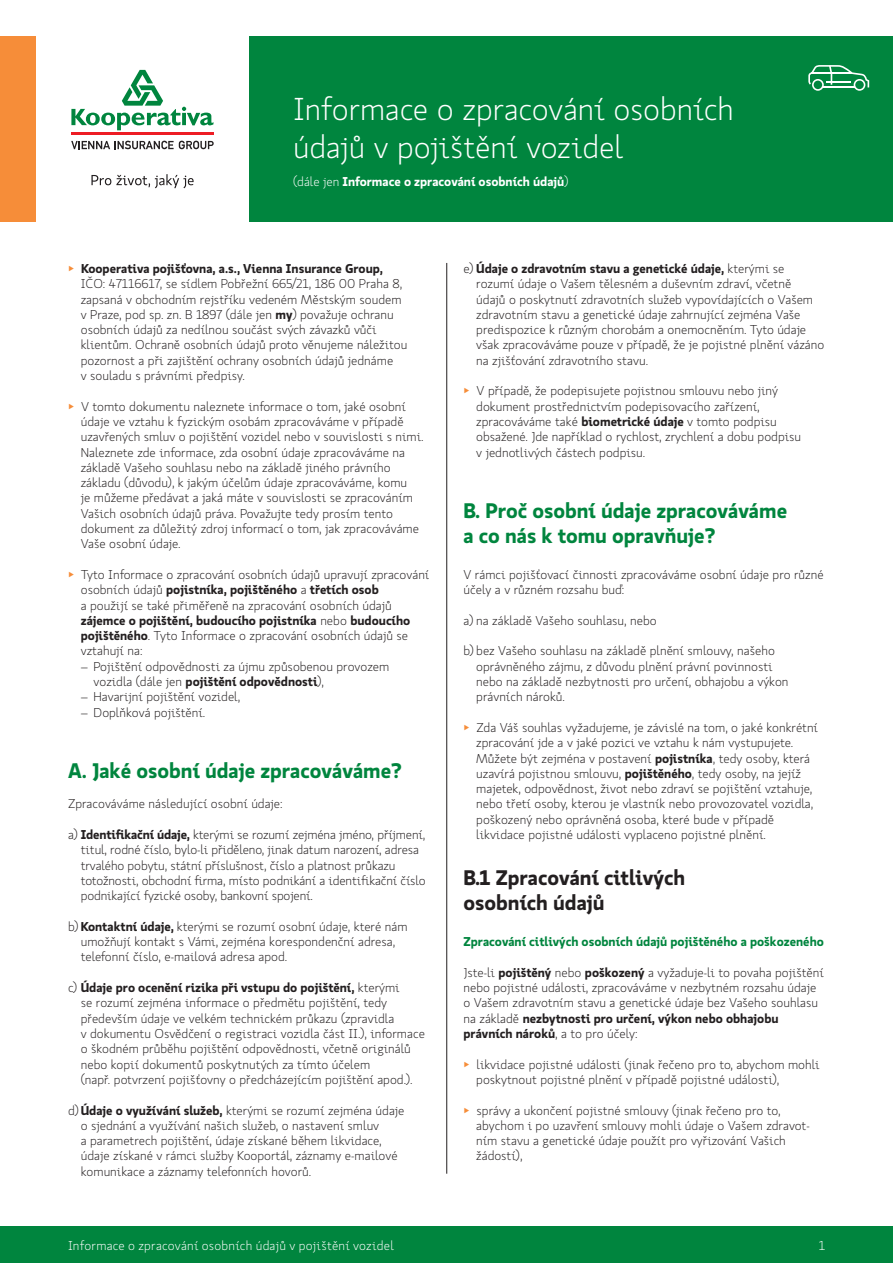
<style>
.page{position:relative;width:893px;height:1263px;background:#fff}
.page>*{position:absolute;margin:0;border:0;box-sizing:border-box;transform-origin:0 0}
.t1{font:300 31.5px/37.8px "Koop Pro";color:#fff}
.t2{font:700 21px/25.2px "Koop Pro";color:#00853e}
.t3{font:700 21px/25.2px "Koop Pro";color:#231f20}
.t4{font:300 12.75px/15.3px "Koop Pro";color:#231f20}
.t5{font:700 12.75px "Koop Pro";color:#00853e}
.t6{font:300 12.75px "Koop Pro";letter-spacing:.015em;color:#fff}
.t7{font:700 12.75px "Koop Pro";color:#fff}
.s1{font-weight:300}
.s2{color:#f68d39}
.s3{font-weight:700}
</style>
<div class="page">
<div style="left:0;top:1227px;width:893px;height:36px;background:#00853e"></div>
<div style="left:249px;top:36px;width:644px;height:186px;background:#00853e"></div>
<div style="left:0;top:36px;width:36px;height:186px;background:#f68d39"></div>
<hr style="left:71px;top:133px;width:142px;height:2px;background:#ed1c24">
<svg style="left:71px;top:70px;width:142px;height:60px"></svg>
<svg style="left:71px;top:141px;width:143px;height:8px"></svg>
<svg style="left:91px;top:174px;width:103px;height:14px"></svg>
<hr style="left:446px;top:263px;width:1px;height:911px;background:#231f20">
<svg style="left:808px;top:65px;width:61px;height:26px"></svg>
<h1 class="t1" style="left:293px;top:93px;width:442px">Informace o zpracování osobních údajů v pojištění vozidel</h1>
<p class="t7" style="left:293px;top:177px;width:277px"><span class="s1">(dále jen</span> Informace o zpracování osobních údajů<span class="s1">)</span></p>
<p class="t4" style="left:81px;top:262px;width:328px;text-indent:-13px"><span class="s2">▶</span> <span class="s3">Kooperativa pojišťovna, a.s., Vienna Insurance Group, </span>IČO: 47116617, se sídlem Pobřežní 665/21, 186 00 Praha 8, zapsaná v obchodním rejstříku vedeném Městským soudem v Praze, pod sp. zn. B 1897 (dále jen <span class="s3">my</span>) považuje ochranu osobních údajů za nedílnou součást svých závazků vůči klientům. Ochraně osobních údajů proto věnujeme náležitou pozornost a při zajištění ochrany osobních údajů jednáme<br>v souladu s právními předpisy.</p>
<p class="t4" style="left:81px;top:399px;width:344px;text-indent:-13px"><span class="s2">▶</span> V tomto dokumentu naleznete informace o tom, jaké osobní údaje ve vztahu k fyzickým osobám zpracováváme v případě uzavřených smluv o pojištění vozidel nebo v souvislosti s nimi.<br>Naleznete zde informace, zda osobní údaje zpracováváme na základě Vašeho souhlasu nebo na základě jiného právního základu (důvodu), k jakým účelům údaje zpracováváme, komu<br>je můžeme předávat a jaká máte v souvislosti se zpracováním Vašich osobních údajů práva. Považujte tedy prosím tento dokument za důležitý zdroj informací o tom, jak zpracováváme Vaše osobní údaje.</p>
<p class="t4" style="left:81px;top:568px;width:350px;text-indent:-13px"><span class="s2">▶</span> Tyto Informace o zpracování osobních údajů upravují zpracování osobních údajů <span class="s3">pojistníka, pojištěného</span> a <span class="s3">třetích osob<br></span>a použijí se také přiměřeně na zpracování osobních údajů <span class="s3">zájemce o pojištění, budoucího pojistníka</span> nebo <span class="s3">budoucího pojištěného</span>. Tyto Informace o zpracování osobních údajů se vztahují na:</p>
<p class="t4" style="left:94px;top:660px;width:297px;text-indent:-13px">– Pojištění odpovědnosti za újmu způsobenou provozem vozidla (dále jen <span class="s3">pojištění odpovědnosti</span>),</p>
<p class="t4" style="left:81px;top:690px;width:161px">– Havarijní pojištění vozidel,</p>
<p class="t4" style="left:81px;top:705px;width:126px">– Doplňková pojištění.</p>
<h2 class="t2" style="left:68px;top:759px;width:335px">A. Jaké osobní údaje zpracováváme?</h2>
<p class="t4" style="left:68px;top:797px;width:216px">Zpracováváme následující osobní údaje:</p>
<p class="t4" style="left:81px;top:828px;width:346px;text-indent:-13px">a) <span class="s3">Identifikační údaje,</span> kterými se rozumí zejména jméno, příjmení, titul, rodné číslo, bylo-li přiděleno, jinak datum narození, adresa trvalého pobytu, státní příslušnost, číslo a platnost průkazu totožnosti, obchodní firma, místo podnikání a identifikační číslo podnikající fyzické osoby, bankovní spojení.</p>
<p class="t4" style="left:81px;top:920px;width:328px;text-indent:-13px">b) <span class="s3">Kontaktní údaje,</span> kterými se rozumí osobní údaje, které nám umožňují kontakt s Vámi, zejména korespondenční adresa, telefonní číslo, e-mailová adresa apod.</p>
<p class="t4" style="left:81px;top:981px;width:346px;text-indent:-13px">c) <span class="s3">Údaje pro ocenění rizika při vstupu do pojištění,</span> kterými<br>se rozumí zejména informace o předmětu pojištění, tedy především údaje ve velkém technickém průkazu (zpravidla<br>v dokumentu Osvědčení o registraci vozidla část II.), informace o škodném průběhu pojištění odpovědnosti, včetně originálů nebo kopií dokumentů poskytnutých za tímto účelem<br>(např. potvrzení pojišťovny o předcházejícím pojištění apod.).</p>
<p class="t4" style="left:81px;top:1103px;width:325px;text-indent:-13px">d) <span class="s3">Údaje o využívání služeb,</span> kterými se rozumí zejména údaje o sjednání a využívání našich služeb, o nastavení smluv<br>a parametrech pojištění, údaje získané během likvidace, údaje získané v rámci služby Kooportál, záznamy e-mailové komunikace a záznamy telefonních hovorů.</p>
<p class="t4" style="left:476px;top:262px;width:350px;text-indent:-13px">e) <span class="s3">Údaje o zdravotním stavu a genetické údaje,</span> kterými se rozumí údaje o Vašem tělesném a duševním zdraví, včetně<br>údajů o poskytnutí zdravotních služeb vypovídajících o Vašem zdravotním stavu a genetické údaje zahrnující zejména Vaše predispozice k různým chorobám a onemocněním. Tyto údaje však zpracováváme pouze v případě, že je pojistné plnění vázáno na zjišťování zdravotního stavu.</p>
<p class="t4" style="left:476px;top:384px;width:326px;text-indent:-13px"><span class="s2">▶</span> V případě, že podepisujete pojistnou smlouvu nebo jiný dokument prostřednictvím podepisovacího zařízení, zpracováváme také <span class="s3">biometrické údaje</span> v tomto podpisu obsažené. Jde například o rychlost, zrychlení a dobu podpisu v jednotlivých částech podpisu.</p>
<h2 class="t2" style="left:463px;top:499px;width:325px">B. Proč osobní údaje zpracováváme a co nás k tomu opravňuje?</h2>
<p class="t4" style="left:463px;top:568px;width:362px">V rámci pojišťovací činnosti zpracováváme osobní údaje pro různé účely a v různém rozsahu buď:</p>
<p class="t4" style="left:463px;top:614px;width:195px">a) na základě Vašeho souhlasu, nebo</p>
<p class="t4" style="left:476px;top:644px;width:314px;text-indent:-13px">b) bez Vašeho souhlasu na základě plnění smlouvy, našeho oprávněného zájmu, z důvodu plnění právní povinnosti nebo na základě nezbytnosti pro určení, obhajobu a výkon právních nároků.</p>
<p class="t4" style="left:476px;top:721px;width:343px;text-indent:-13px"><span class="s2">▶</span> Zda Váš souhlas vyžadujeme, je závislé na tom, o jaké konkrétní zpracování jde a v jaké pozici ve vztahu k nám vystupujete.<br>Můžete být zejména v postavení <span class="s3">pojistníka</span>, tedy osoby, která uzavírá pojistnou smlouvu, <span class="s3">pojištěného</span>, tedy osoby, na jejíž majetek, odpovědnost, život nebo zdraví se pojištění vztahuje, nebo třetí osoby, kterou je vlastník nebo provozovatel vozidla, poškozený nebo oprávněná osoba, které bude v případě likvidace pojistné události vyplaceno pojistné plnění.</p>
<h2 class="t3" style="left:463px;top:867px;width:223px">B.1 Zpracování citlivých osobních údajů</h2>
<p class="t5" style="left:463px;top:936px;width:362px">Zpracování citlivých osobních údajů pojištěného a poškozeného</p>
<p class="t4" style="left:463px;top:966px;width:362px">Jste-li <span class="s3">pojištěný</span> nebo <span class="s3">poškozený</span> a vyžaduje-li to povaha pojištění nebo pojistné události, zpracováváme v nezbytném rozsahu údaje o Vašem zdravotním stavu a genetické údaje bez Vašeho souhlasu na základě <span class="s3">nezbytnosti pro určení, výkon nebo obhajobu právních nároků</span>, a to pro účely:</p>
<p class="t4" style="left:476px;top:1057px;width:345px;text-indent:-13px"><span class="s2">▶</span> likvidace pojistné události (jinak řečeno pro to, abychom mohli poskytnout pojistné plnění v případě pojistné události),</p>
<p class="t4" style="left:476px;top:1103px;width:335px;text-indent:-13px"><span class="s2">▶</span> správy a ukončení pojistné smlouvy (jinak řečeno pro to, abychom i po uzavření smlouvy mohli údaje o Vašem zdravot&shy;ním stavu a genetické údaje použít pro vyřizování Vašich žádostí),</p>
<p class="t6" style="left:68px;top:1240px;width:327px">Informace o zpracování osobních údajů v pojištění vozidel</p>
<p class="t6" style="left:819px;top:1240px;width:8px">1</p>
</div>
